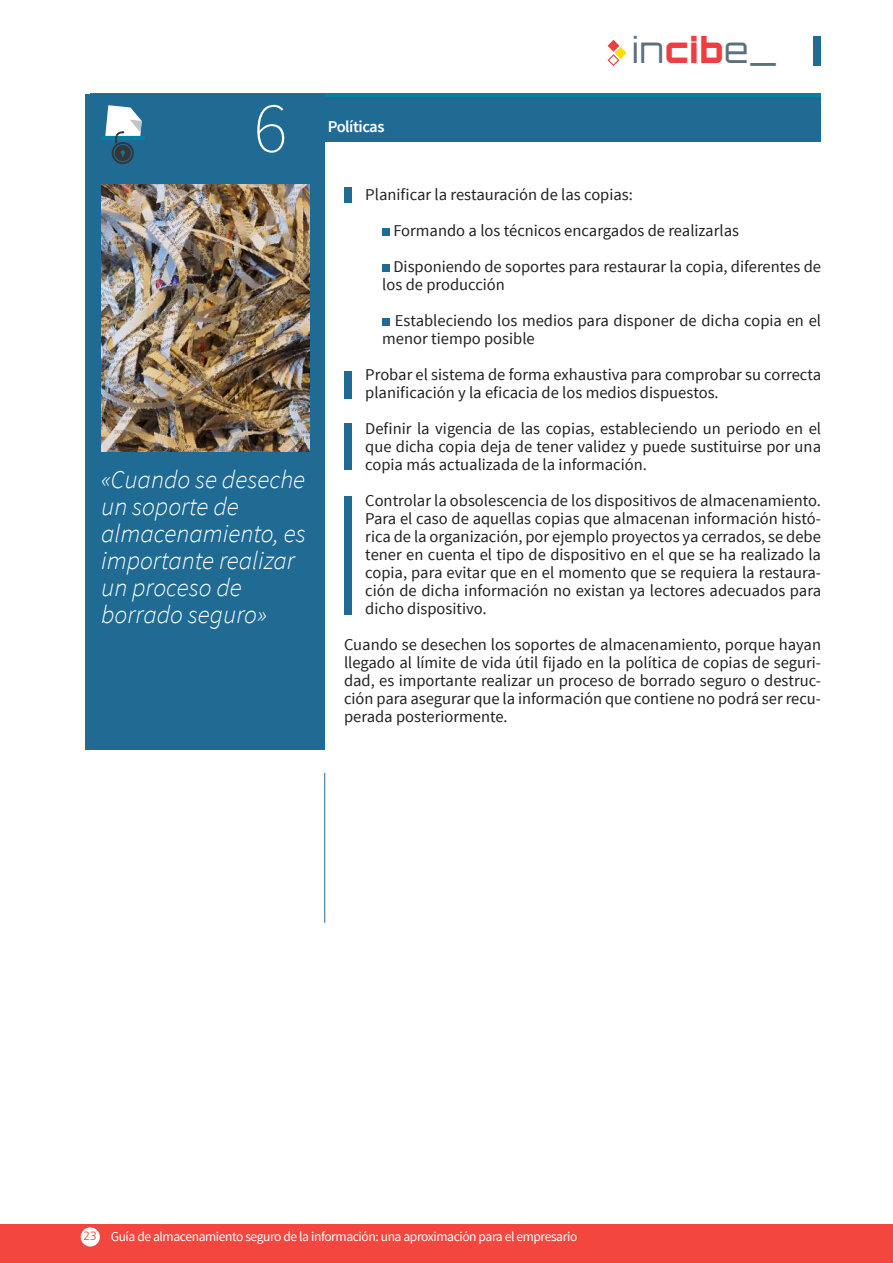
<style>
.page{position:relative;width:893px;height:1263px;background:#fff}
.page>*{position:absolute;margin:0;border:0;box-sizing:border-box;transform-origin:0 0}
.t1{font:200 72px "Source Sans Pro";color:#fff}
.t2{font:300 35.25px "Orbitron";color:#5c707c}
.t3{font:italic 300 25.5px/27px "Source Sans Pro";color:#fff}
.t4{font:16.5px/18px "Source Sans Pro";color:#221f1f}
.t5{font:600 16.5px "Source Sans Pro";letter-spacing:-.03em;color:#fff}
.t6{font:13.5px "Source Sans Pro";letter-spacing:-.03em;color:#fff}
.s1{font-weight:900;color:#ef3e42}
.s2{font-family:"Frutiger LT Std";font-weight:300;font-size:12px;color:#ed422b}
</style>
<div class="page">
<svg style="left:325px;top:94px;width:496px;height:4px;background:#077c9f"></svg>
<div style="left:125px;top:98px;width:696px;height:44px;background:#1f6b94"></div>
<div style="left:85px;top:94px;width:240px;height:656px;background:#1f6b94"></div>
<hr style="left:324px;top:773px;width:1px;height:150px;background:#1f6b94">
<div style="left:813px;top:36px;width:8px;height:30px;background:#1f6b94"></div>
<svg style="left:607px;top:40px;width:20px;height:26px"></svg>
<div style="left:0;top:1224px;width:893px;height:39px;background:#f3463e"></div>
<hr style="left:101px;top:136px;width:43px;height:3px;background:#0082a3">
<svg style="left:105px;top:105px;width:37px;height:59px"></svg>
<div style="left:81px;top:1227px;width:19px;height:19px;background:#fff;border-radius:50%"></div>
<img style="left:101px;top:184px;width:208px;height:267px">
<div style="left:382px;top:229px;width:8px;height:7px;background:#1f6b94"></div>
<div style="left:382px;top:265px;width:8px;height:7px;background:#1f6b94"></div>
<div style="left:382px;top:319px;width:8px;height:7px;background:#1f6b94"></div>
<div style="left:344px;top:188px;width:8px;height:15px;background:#1f6b94"></div>
<div style="left:344px;top:371px;width:8px;height:27px;background:#1f6b94"></div>
<div style="left:344px;top:424px;width:8px;height:46px;background:#1f6b94"></div>
<div style="left:344px;top:496px;width:8px;height:118px;background:#1f6b94"></div>
<h1 class="t1" style="left:253px;top:99px;width:35px">6</h1>
<h3 class="t3" style="left:101px;top:468px;width:206px">«Cuando se deseche un soporte de almacenamiento, es importante realizar un proceso de borrado seguro»</h3>
<p class="t5" style="left:328px;top:118px;width:58px">Políticas</p>
<h2 class="t2" style="left:632px;top:36px;width:147px">in<span class="s1">cib</span>e_</h2>
<p class="t4" style="left:393px;top:177px;width:429px;line-height:36px;text-indent:-28px">Planificar la restauración de las copias:<br>Formando a los técnicos encargados de realizarlas<br>Disponiendo de soportes para restaurar la copia, diferentes de</p>
<p class="t4" style="left:395px;top:268px;width:428px;line-height:36px;text-indent:-12px">los de producción<br>Estableciendo los medios para disponer de dicha copia en el</p>
<p class="t4" style="left:365px;top:322px;width:457px;line-height:36px;text-indent:17px">menor tiempo posible<br>Probar el sistema de forma exhaustiva para comprobar su correcta</p>
<p class="t4" style="left:365px;top:375px;width:457px;line-height:36px">planificación y la eficacia de los medios dispuestos.<br>Definir la vigencia de las copias, estableciendo un periodo en el</p>
<p class="t4" style="left:365px;top:439px;width:457px">que dicha copia deja de tener validez y puede sustituirse por una copia más actualizada de la información.</p>
<p class="t4" style="left:365px;top:493px;width:457px;text-align:justify">Controlar la obsolescencia de los dispositivos de almacenamiento.<br>Para el caso de aquellas copias que almacenan información histó&shy;rica de la organización, por ejemplo proyectos ya cerrados, se debe tener en cuenta el tipo de dispositivo en el que se ha realizado la copia, para evitar que en el momento que se requiera la restaura&shy;ción de dicha información no existan ya lectores adecuados para dicho dispositivo.</p>
<p class="t4" style="left:344px;top:637px;width:478px;text-align:justify">Cuando se desechen los soportes de almacenamiento, porque hayan llegado al límite de vida útil fijado en la política de copias de seguri&shy;dad, es importante realizar un proceso de borrado seguro o destruc&shy;ción para asegurar que la información que contiene no podrá ser recu&shy;perada posteriormente.</p>
<p class="t6" style="left:84px;top:1232px;width:495px"><span class="s2">23</span> Guía de almacenamiento seguro de la información: una aproximación para el empresario</p>
</div>
